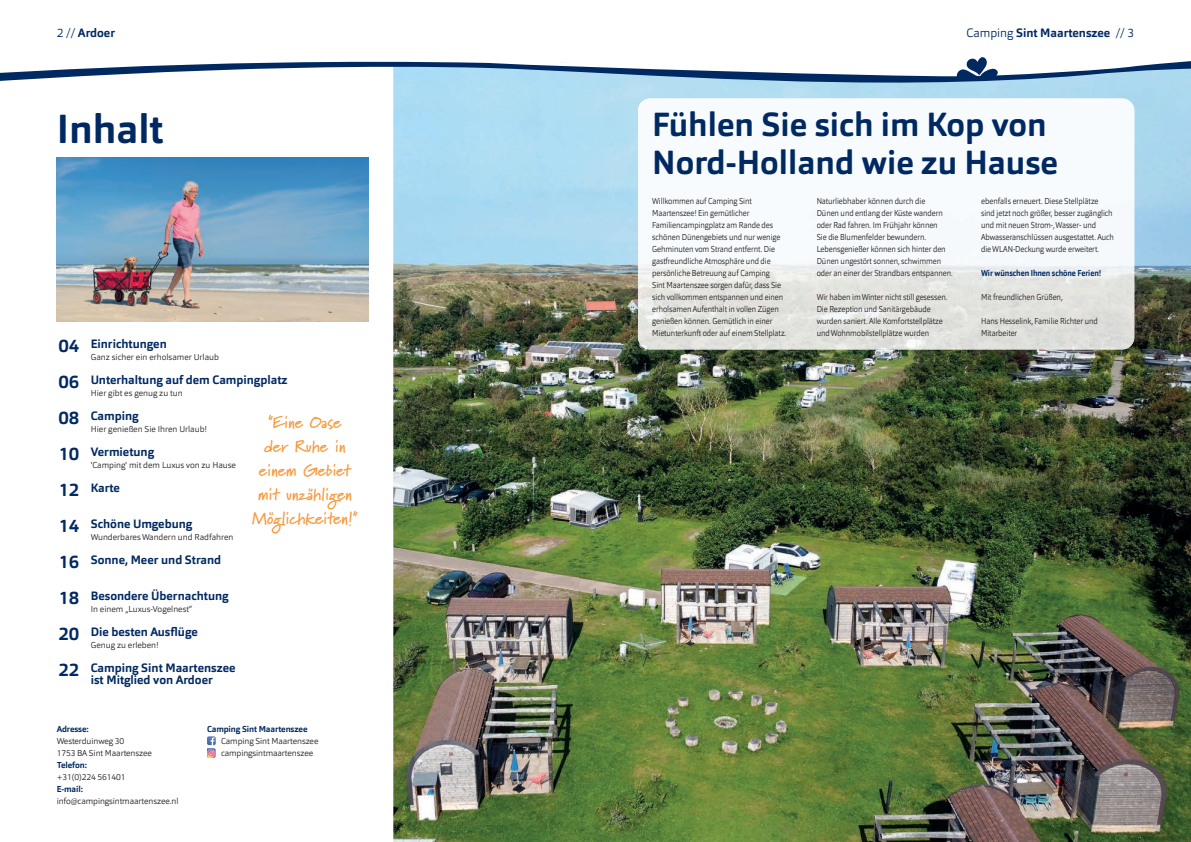
<style>
.page{position:relative;width:1191px;height:842px;background:#fff}
.page>*{position:absolute;margin:0;border:0;box-sizing:border-box;transform-origin:0 0}
.t1{font:700 40px "Orgon";color:#002962}
.t2{font:700 33px/38px "Orgon";color:#002962}
.t3{font:700 18px/36px "Orgon";color:#002962;text-align:justify}
.t4{font:700 17px/24px "Marydale";color:#f89a3f;text-align:center}
.t5{font:700 12px/12px "Orgon";color:#002962}
.t6{font:300 8.5px/12px "Orgon";letter-spacing:-.01em;color:#231f20;scale:.9 1}
.t7{font:300 8.5px/12px "Orgon";letter-spacing:-.01em;color:#231f20}
.t8{font:700 8.5px "Orgon";letter-spacing:-.01em;color:#002962}
.t9{font:700 8.5px "Orgon";letter-spacing:-.01em;color:#002962;scale:.9 1}
.s1{font-weight:300}
</style>
<div class="page">
<img style="left:393px;top:99px;width:798px;height:743px">
<img style="left:57px;top:158px;width:312px;height:164px">
<img style="left:638px;top:99px;width:496px;height:250px">
<svg style="left:207px;top:736px;width:9px;height:21px"></svg>
<svg style="left:393px;top:94px;width:798px;height:5px;background:#b6def1"></svg>
<svg style="left:0;top:57px;width:1191px;height:37px"></svg>
<h3 class="t5" style="left:57px;top:27px;width:60px"><span class="s1">2 //</span> Ardoer</h3>
<h3 class="t5" style="left:966px;top:27px;width:169px"><span class="s1">Camping</span> Sint Maartenszee <span class="s1">// 3</span></h3>
<h1 class="t1" style="left:57px;top:104px;width:108px">Inhalt</h1>
<h3 class="t3" style="left:58px;top:327px;width:22px">04<br>06<br>08<br>10<br>12<br>14<br>16<br>18<br>20<br>22</h3>
<h3 class="t5" style="left:91px;top:338px;width:78px">Einrichtungen</h3>
<p class="t7" style="left:91px;top:351px;width:130px">Ganz sicher ein erholsamer Urlaub</p>
<h3 class="t5" style="left:91px;top:374px;width:198px">Unterhaltung auf dem Campingplatz</h3>
<p class="t7" style="left:91px;top:387px;width:93px">Hier gibt es genug zu tun</p>
<h3 class="t5" style="left:91px;top:410px;width:49px">Camping</h3>
<p class="t7" style="left:91px;top:423px;width:118px">Hier genießen Sie Ihren Urlaub!</p>
<h3 class="t5" style="left:91px;top:446px;width:65px">Vermietung</h3>
<p class="t7" style="left:91px;top:459px;width:147px">'Camping' mit dem Luxus von zu Hause</p>
<h3 class="t5" style="left:91px;top:482px;width:31px">Karte</h3>
<h3 class="t5" style="left:91px;top:518px;width:103px">Schöne Umgebung</h3>
<p class="t7" style="left:91px;top:531px;width:144px">Wunderbares Wandern und Radfahren</p>
<h3 class="t5" style="left:91px;top:554px;width:132px">Sonne, Meer und Strand</h3>
<h3 class="t5" style="left:91px;top:590px;width:139px">Besondere Übernachtung</h3>
<p class="t7" style="left:91px;top:603px;width:103px">In einem „Luxus-Vogelnest“</p>
<h3 class="t5" style="left:91px;top:626px;width:109px">Die besten Ausflüge</h3>
<p class="t7" style="left:91px;top:639px;width:69px">Genug zu erleben!</p>
<h3 class="t5" style="left:91px;top:662px;width:146px">Camping Sint Maartenszee ist Mitglied von Ardoer</h3>
<h3 class="t4" style="left:252px;top:410px;width:107px">"Eine Oase<br>der Ruhe in einem Gebiet mit unzähligen<br>Möglichkeiten!"</h3>
<p class="t8" style="left:57px;top:724px;width:34px">Adresse:</p>
<p class="t7" style="left:57px;top:735px;width:97px">Westerduinweg 30<br>1753 BA Sint Maartenszee</p>
<p class="t8" style="left:57px;top:760px;width:32px">Telefon:</p>
<p class="t7" style="left:57px;top:771px;width:70px">+31(0)224 561401</p>
<p class="t8" style="left:57px;top:784px;width:28px">E-mail:</p>
<p class="t7" style="left:57px;top:795px;width:123px">info@campingsintmaartenszee.nl</p>
<p class="t8" style="left:207px;top:724px;width:102px">Camping Sint Maartenszee</p>
<p class="t7" style="left:221px;top:735px;width:99px">Camping Sint Maartenszee campingsintmaartenszee</p>
<h2 class="t2" style="left:652px;top:106px;width:407px">Fühlen Sie sich im Kop von<br>Nord-Holland wie zu Hause</h2>
<p class="t6" style="left:816px;top:195px;width:153px">Naturliebhaber können durch die<br>Dünen und entlang der Küste wandern oder Rad fahren. Im Frühjahr können<br>Sie die Blumenfelder bewundern.<br>Lebensgenießer können sich hinter den Dünen ungestört sonnen, schwimmen oder an einer der Strandbars entspannen.</p>
<p class="t6" style="left:816px;top:291px;width:147px">Wir haben im Winter nicht still gesessen.<br>Die Rezeption und Sanitärgebäude wurden saniert. Alle Komfortstellplätze und Wohnmobilstellplätze wurden</p>
<p class="t6" style="left:652px;top:195px;width:150px">Willkommen auf Camping Sint Maartenszee! Ein gemütlicher Familiencampingplatz am Rande des schönen Dünengebiets und nur wenige Gehminuten vom Strand entfernt. Die gastfreundliche Atmosphäre und die persönliche Betreuung auf Camping<br>Sint Maartenszee sorgen dafür, dass Sie sich vollkommen entspannen und einen erholsamen Aufenthalt in vollen Zügen genießen können. Gemütlich in einer Mietunterkunft oder auf einem Stellplatz.</p>
<p class="t6" style="left:981px;top:195px;width:149px">ebenfalls erneuert. Diese Stellplätze sind jetzt noch größer, besser zugänglich und mit neuen Strom-, Wasser- und Abwasseranschlüssen ausgestattet. Auch die WLAN-Deckung wurde erweitert.</p>
<p class="t9" style="left:981px;top:268px;width:135px">Wir wünschen Ihnen schöne Ferien!</p>
<p class="t6" style="left:981px;top:291px;width:92px">Mit freundlichen Grüßen,</p>
<p class="t6" style="left:981px;top:315px;width:131px">Hans Hesselink, Familie Richter und<br>Mitarbeiter</p>
</div>
